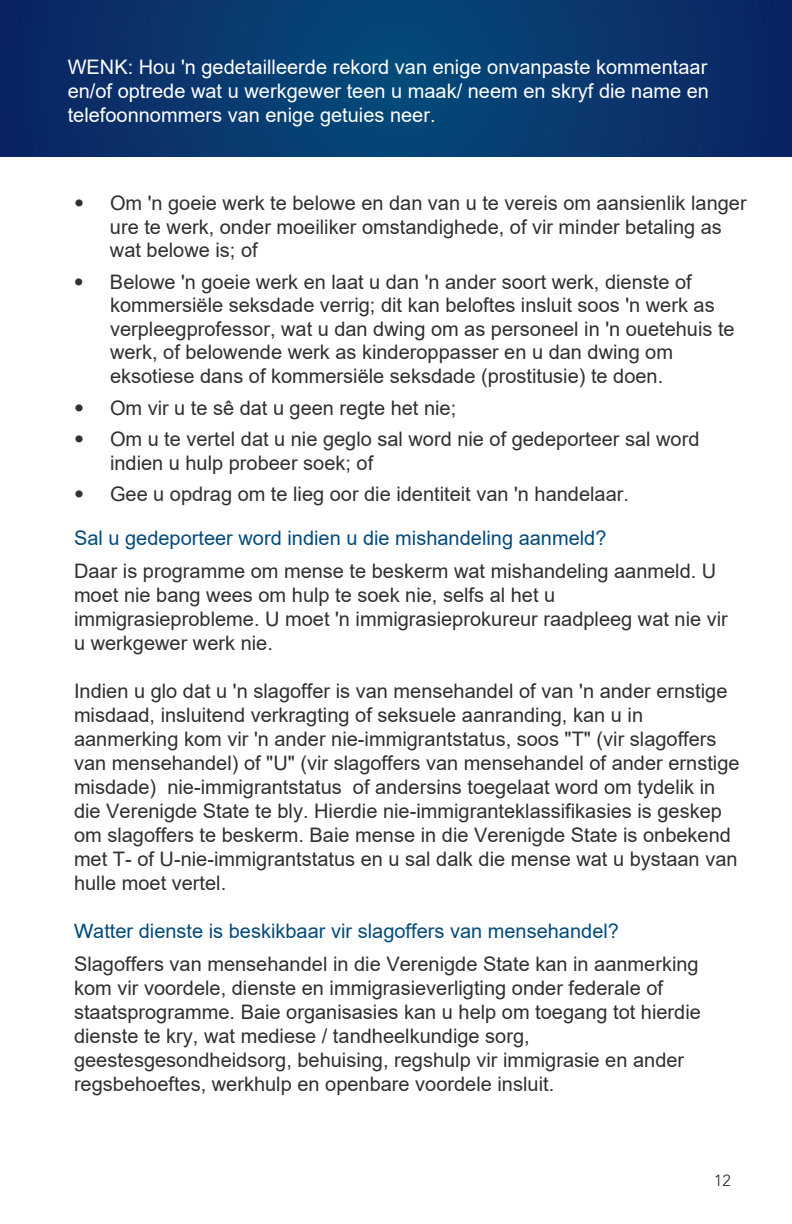
<style>
.page{position:relative;width:792px;height:1224px;background:#fff}
.page>*{position:absolute;margin:0;border:0;box-sizing:border-box;transform-origin:0 0}
.t1{font:20px/24px "Arial";color:#312f30}
.t2{font:20px/24px "Arial";color:#fff;text-align:justify}
.t3{font:300 16px "Avenir";color:#231f20}
.s1{font-family:"Avenir";font-weight:300}
.s2{color:#044b7a}
.s3{font-family:"Avenir";font-weight:500;color:#044b7a}
</style>
<div class="page">
<svg style="left:0;top:0;width:792px;height:157px;background:#08366d"></svg>
<p class="t2" style="left:68px;top:55px;width:643px">WENK: Hou 'n gedetailleerde rekord van enige onvanpaste kommentaar en/of optrede wat u werkgewer teen u maak/ neem en skryf die name en telefoonnommers van enige getuies neer.</p>
<p class="t1" style="left:110px;top:191px;width:638px;text-indent:-36px"><span class="s1">•</span> Om 'n goeie werk te belowe en dan van u te vereis om aansienlik langer ure te werk, onder moeiliker omstandighede, of vir minder betaling as wat belowe is; of</p>
<p class="t1" style="left:110px;top:270px;width:626px;text-indent:-36px"><span class="s1">•</span> Belowe 'n goeie werk en laat u dan 'n ander soort werk, dienste of kommersiële seksdade verrig; dit kan beloftes insluit soos 'n werk as verpleegprofessor, wat u dan dwing om as personeel in 'n ouetehuis te werk, of belowende werk as kinderoppasser en u dan dwing om eksotiese dans of kommersiële seksdade (prostitusie) te doen.</p>
<p class="t1" style="left:74px;top:395px;width:384px"><span class="s1">•</span> Om vir u te sê dat u geen regte het nie;</p>
<p class="t1" style="left:110px;top:427px;width:591px;text-indent:-36px"><span class="s1">•</span> Om u te vertel dat u nie geglo sal word nie of gedeporteer sal word indien u hulp probeer soek; of</p>
<p class="t1" style="left:74px;top:482px;width:557px"><span class="s1">•</span> Gee u opdrag om te lieg oor die identiteit van 'n handelaar.</p>
<p class="t1" style="left:74px;top:521px;width:644px;line-height:33.4px"><span class="s2">Sal u gedeporteer word indien u die mishandeling aanmeld?<br></span>Daar is programme om mense te beskerm wat mishandeling aanmeld. U</p>
<p class="t1" style="left:74px;top:583px;width:655px">moet nie bang wees om hulp te soek nie, selfs al het u immigrasieprobleme. U moet 'n immigrasieprokureur raadpleeg wat nie vir u werkgewer werk nie.</p>
<p class="t1" style="left:74px;top:679px;width:667px">Indien u glo dat u 'n slagoffer is van mensehandel of van 'n ander ernstige misdaad, insluitend verkragting of seksuele aanranding, kan u in aanmerking kom vir 'n ander nie-immigrantstatus, soos "T" (vir slagoffers van mensehandel) of "U" (vir slagoffers van mensehandel of ander ernstige misdade) nie-immigrantstatus of andersins toegelaat word om tydelik in die Verenigde State te bly. Hierdie nie-immigranteklassifikasies is geskep om slagoffers te beskerm. Baie mense in die Verenigde State is onbekend met T- of U-nie-immigrantstatus en u sal dalk die mense wat u bystaan van hulle moet vertel.</p>
<p class="t1" style="left:74px;top:914px;width:626px;line-height:33.4px"><span class="s3">W</span><span class="s2">atter dienste is beskikbaar vir slagoffers van mensehandel?<br></span>Slagoffers van mensehandel in die Verenigde State kan in aanmerking</p>
<p class="t1" style="left:74px;top:976px;width:628px">kom vir voordele, dienste en immigrasieverligting onder federale of staatsprogramme. Baie organisasies kan u help om toegang tot hierdie dienste te kry, wat mediese / tandheelkundige sorg, geestesgesondheidsorg, behuising, regshulp vir immigrasie en ander regsbehoeftes, werkhulp en openbare voordele insluit.</p>
<p class="t3" style="left:714px;top:1171px;width:18px">12</p>
</div>
